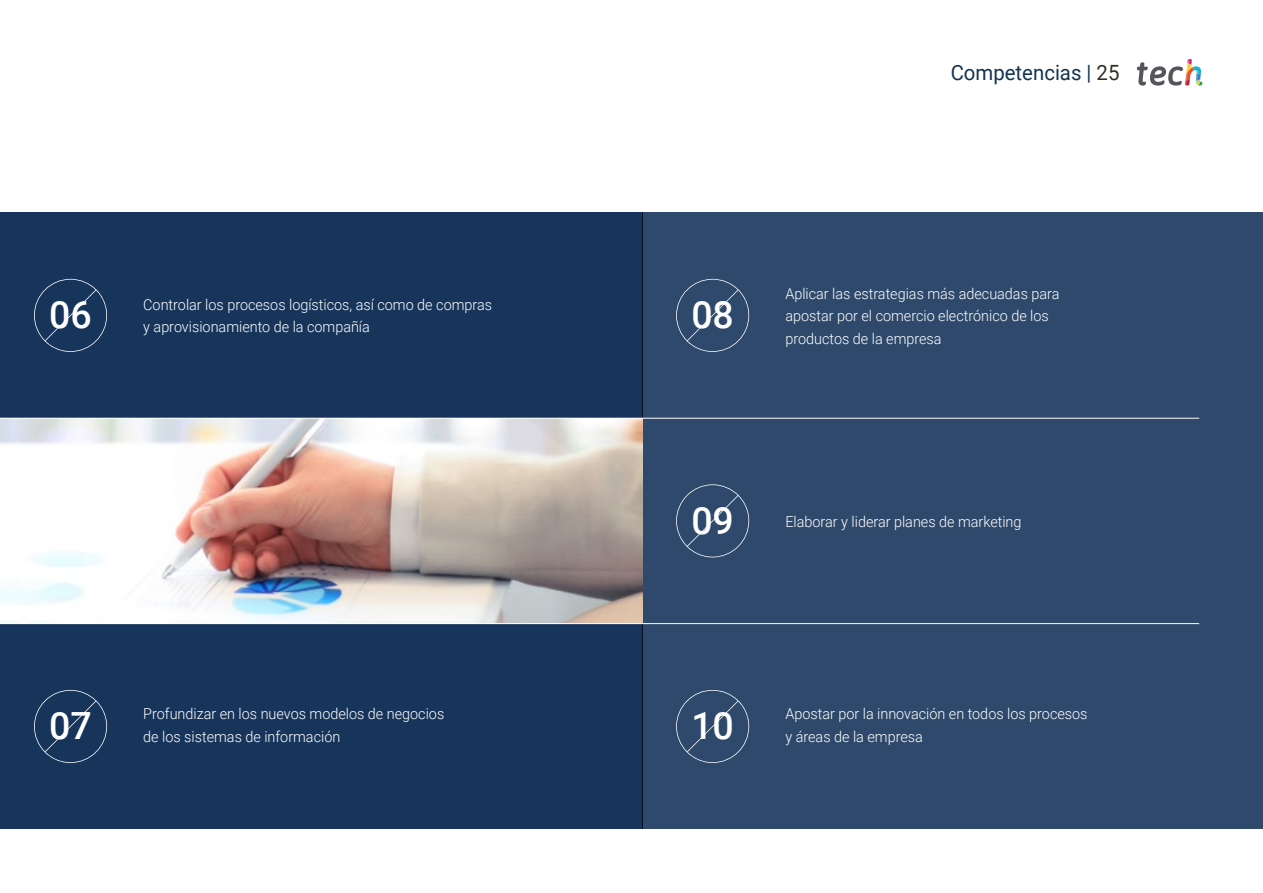
<style>
.page{position:relative;width:1263px;height:893px;background:#fff}
.page>*{position:absolute;margin:0;border:0;box-sizing:border-box;transform-origin:0 0}
.t1{font:500 37.5px "Roboto";color:#fff}
.t2{font:21px "Roboto";color:#123352}
.t3{font:300 15px/22.5px "Roboto";color:#fff;scale:.96 1}
.s1{color:#312e20}
</style>
<div class="page">
<div style="left:0;top:213px;width:642px;height:616px;background:#17355b"></div>
<div style="left:642px;top:213px;width:621px;height:616px;background:#2e496b"></div>
<svg style="left:676px;top:279px;width:73px;height:73px"></svg>
<svg style="left:676px;top:484px;width:73px;height:73px"></svg>
<svg style="left:34px;top:279px;width:73px;height:73px"></svg>
<svg style="left:676px;top:690px;width:73px;height:73px"></svg>
<img style="left:0;top:419px;width:642px;height:204px">
<svg style="left:34px;top:690px;width:73px;height:73px"></svg>
<hr style="left:0;top:623px;width:1199px;height:1px;background:#fff">
<hr style="left:0;top:418px;width:1199px;height:1px;background:#fff">
<svg style="left:1137px;top:59px;width:65px;height:27px"></svg>
<h2 class="t2" style="left:951px;top:57px;width:170px">Competencias | <span class="s1">25</span></h2>
<h1 class="t1" style="left:49px;top:288px;width:44px">06</h1>
<p class="t3" style="left:143px;top:293px;width:365px">Controlar los procesos logísticos, así como de compras y aprovisionamiento de la compañía</p>
<h1 class="t1" style="left:691px;top:288px;width:44px">08</h1>
<p class="t3" style="left:785px;top:281px;width:287px">Aplicar las estrategias más adecuadas para apostar por el comercio electrónico de los productos de la empresa</p>
<h1 class="t1" style="left:691px;top:494px;width:44px">09</h1>
<p class="t3" style="left:785px;top:509px;width:247px">Elaborar y liderar planes de marketing</p>
<p class="t3" style="left:143px;top:702px;width:315px">Profundizar en los nuevos modelos de negocios de los sistemas de información</p>
<h1 class="t1" style="left:49px;top:699px;width:44px">07</h1>
<h1 class="t1" style="left:691px;top:699px;width:44px">10</h1>
<p class="t3" style="left:785px;top:702px;width:316px">Apostar por la innovación en todos los procesos y áreas de la empresa</p>
</div>
